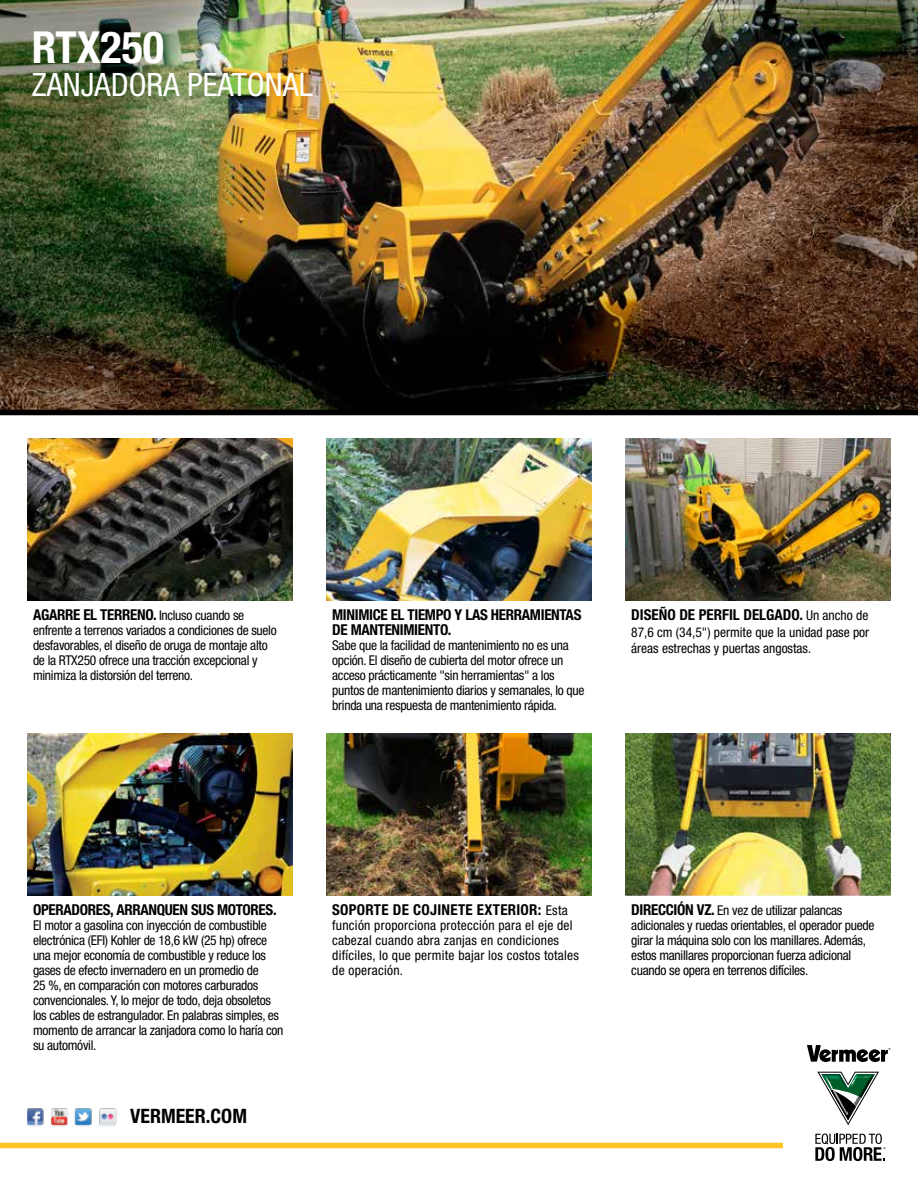
<style>
.page{position:relative;width:918px;height:1188px;background:#fff}
.page>*{position:absolute;margin:0;border:0;box-sizing:border-box;transform-origin:0 0}
.t1{font:700 condensed 44.25px "Helvetica Neue LT Std";color:#fff}
.t2{font:condensed 32.25px "Helvetica Neue LT Std";color:#fff}
.t3{font:700 condensed 19.8px "Helvetica Neue LT Std";color:#000}
.t4{font:700 condensed 15px/15px "Helvetica Neue LT Std";letter-spacing:-.02em;color:#000}
.t5{font:700 condensed 15px "Helvetica Neue LT Std";color:#000}
.t6{font:700 condensed 15px "Helvetica Neue LT Std";letter-spacing:.02em;color:#000}
.t7{font:condensed 13.5px/15px "Helvetica Neue LT Std";letter-spacing:-.02em;color:#000}
.t8{font:condensed 13.5px/15px "Helvetica Neue LT Std";letter-spacing:.02em;color:#000}
.t9{font:condensed 13.5px/16.2px "Helvetica Neue LT Std";color:#000}
.s1{font-weight:400;font-size:13.5px}
.s2{font-weight:700;font-size:15px}
</style>
<div class="page">
<img style="left:0;top:0;width:918px;height:410px">
<div style="left:0;top:410px;width:918px;height:5px;background:#000"></div>
<svg style="left:807px;top:1045px;width:83px;height:17px"></svg>
<svg style="left:815px;top:1134px;width:71px;height:27px"></svg>
<svg style="left:817px;top:1072px;width:62px;height:53px"></svg>
<img style="left:27px;top:1108px;width:90px;height:19px">
<div style="left:0;top:1143px;width:783px;height:5px;background:#ffc425"></div>
<img style="left:27px;top:438px;width:265px;height:162px">
<img style="left:326px;top:438px;width:266px;height:162px">
<img style="left:625px;top:438px;width:266px;height:162px">
<img style="left:27px;top:733px;width:265px;height:162px">
<img style="left:326px;top:733px;width:266px;height:163px">
<img style="left:625px;top:733px;width:266px;height:163px">
<h1 class="t1" style="left:32px;top:21px;width:134px">RTX250</h1>
<h2 class="t2" style="left:32px;top:65px;width:283px">ZANJADORA PEATONAL</h2>
<p class="t4" style="left:33px;top:607px;width:213px">AGARRE EL TERRENO. <span class="s1">Incluso cuando se</span></p>
<p class="t7" style="left:33px;top:623px;width:245px">enfrente a terrenos variados a condiciones de suelo desfavorables, el diseño de oruga de montaje alto de la RTX250 ofrece una tracción excepcional y minimiza la distorsión del terreno.</p>
<p class="t4" style="left:332px;top:607px;width:251px">MINIMICE EL TIEMPO Y LAS HERRAMIENTAS<br>DE MANTENIMIENTO.</p>
<p class="t7" style="left:332px;top:638px;width:254px">Sabe que la facilidad de mantenimiento no es una opción. El diseño de cubierta del motor ofrece un acceso prácticamente "sin herramientas" a los puntos de mantenimiento diarios y semanales, lo que brinda una respuesta de mantenimiento rápida.</p>
<p class="t5" style="left:631px;top:606px;width:239px">DISEÑO DE PERFIL DELGADO. <span class="s1">Un ancho de</span></p>
<p class="t9" style="left:631px;top:624px;width:239px">87,6 cm (34,5") permite que la unidad pase por áreas estrechas y puertas angostas.</p>
<p class="t4" style="left:33px;top:902px;width:245px">OPERADORES, ARRANQUEN SUS MOTORES.</p>
<p class="t7" style="left:33px;top:918px;width:252px">El motor a gasolina con inyección de combustible electrónica (EFI) Kohler de 18,6 kW (25 hp) ofrece una mejor economía de combustible y reduce los gases de efecto invernadero en un promedio de<br>25 %, en comparación con motores carburados convencionales. Y, lo mejor de todo, deja obsoletos los cables de estrangulador. En palabras simples, es momento de arrancar la zanjadora como lo haría con su automóvil.</p>
<h3 class="t3" style="left:130px;top:1104px;width:118px">VERMEER.COM</h3>
<p class="t6" style="left:332px;top:901px;width:237px">SOPORTE DE COJINETE EXTERIOR: <span class="s1">Esta</span></p>
<p class="t8" style="left:332px;top:918px;width:248px">función proporciona protección para el eje del cabezal cuando abra zanjas en condiciones difíciles, lo que permite bajar los costos totales de operación.</p>
<p class="t7" style="left:631px;top:903px;width:245px"><span class="s2">DIRECCIÓN VZ.</span> En vez de utilizar palancas adicionales y ruedas orientables, el operador puede girar la máquina solo con los manillares. Además, estos manillares proporcionan fuerza adicional cuando se opera en terrenos difíciles.</p>
</div>
